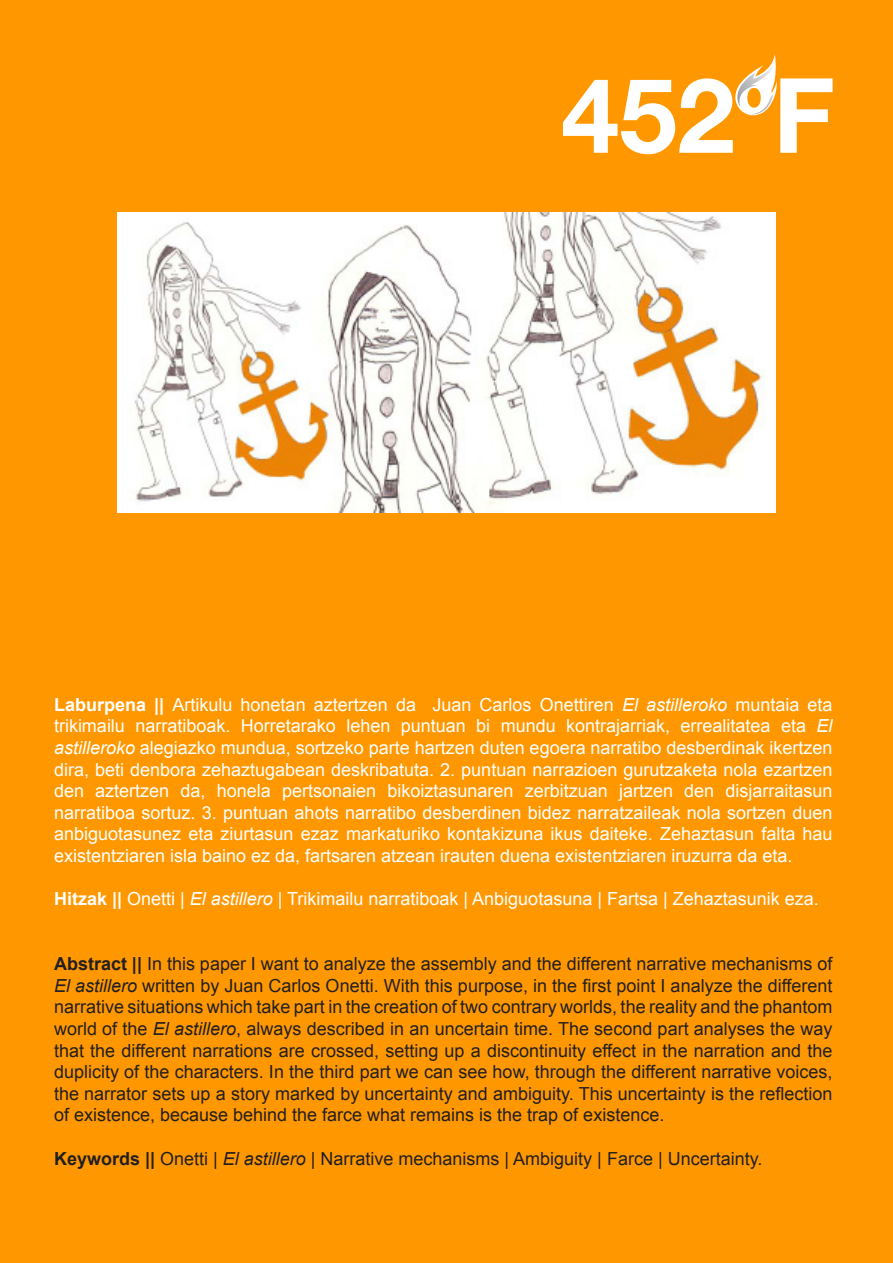
<style>
.page{position:relative;width:893px;height:1263px;background:#fff}
.page>*{position:absolute;margin:0;border:0;box-sizing:border-box;transform-origin:0 0}
.t1{font:700 104.1px "Helvetica Neue";color:#fff}
.Estilo_de_párrafo_1{font:18px/21.6px "Arial";color:#fff;text-align:justify}
.Estilo_de_párrafo_1-2{font:18px/21.6px "Arial";color:#231f20;text-align:justify}
.s1{font-weight:700}
.s2{font-style:italic}
</style>
<div class="page">
<div style="left:2px;top:2px;width:889px;height:1259px;background:#ff9800"></div>
<svg style="left:735px;top:54px;width:42px;height:61px"></svg>
<img style="left:117px;top:213px;width:659px;height:300px">
<h1 class="t1" style="left:561px;top:51px;width:275px">452ºF</h1>
<p class="Estilo_de_párrafo_1" style="left:54px;top:694px;width:780px"><span class="s1">Laburpena ||</span> Artikulu honetan aztertzen da Juan Carlos Onettiren <span class="s2">El astilleroko</span> muntaia eta trikimailu narratiboak. Horretarako lehen puntuan bi mundu kontrajarriak, errealitatea eta <span class="s2">El astilleroko</span> alegiazko mundua, sortzeko parte hartzen duten egoera narratibo desberdinak ikertzen dira, beti denbora zehaztugabean deskribatuta. 2. puntuan narrazioen gurutzaketa nola ezartzen den aztertzen da, honela pertsonaien bikoiztasunaren zerbitzuan jartzen den disjarraitasun narratiboa sortuz. 3. puntuan ahots narratibo desberdinen bidez narratzaileak nola sortzen duen anbiguotasunez eta ziurtasun ezaz markaturiko kontakizuna ikus daiteke. Zehaztasun falta hau existentziaren isla baino ez da, fartsaren atzean irauten duena existentziaren iruzurra da eta.</p>
<p class="Estilo_de_párrafo_1" style="left:54px;top:888px;width:766px"><span class="s1">Hitzak ||</span> Onetti | <span class="s2">El astillero</span> | Trikimailu narratiboak | Anbiguotasuna | Fartsa | Zehaztasunik eza.</p>
<p class="Estilo_de_párrafo_1-2" style="left:54px;top:953px;width:780px"><span class="s1">Abstract ||</span> In this paper I want to analyze the assembly and the different narrative mechanisms of <span class="s2">El astillero</span> written by Juan Carlos Onetti. With this purpose, in the first point I analyze the different narrative situations which take part in the creation of two contrary worlds, the reality and the phantom world of the <span class="s2">El astillero</span>, always described in an uncertain time. The second part analyses the way that the different narrations are crossed, setting up a discontinuity effect in the narration and the duplicity of the characters. In the third part we can see how, through the different narrative voices, the narrator sets up a story marked by uncertainty and ambiguity. This uncertainty is the reflection of existence, because behind the farce what remains is the trap of existence.</p>
<p class="Estilo_de_párrafo_1-2" style="left:54px;top:1147px;width:710px"><span class="s1">Keywords ||</span> Onetti | <span class="s2">El astillero</span> | Narrative mechanisms | Ambiguity | Farce | Uncertainty.</p>
</div>
